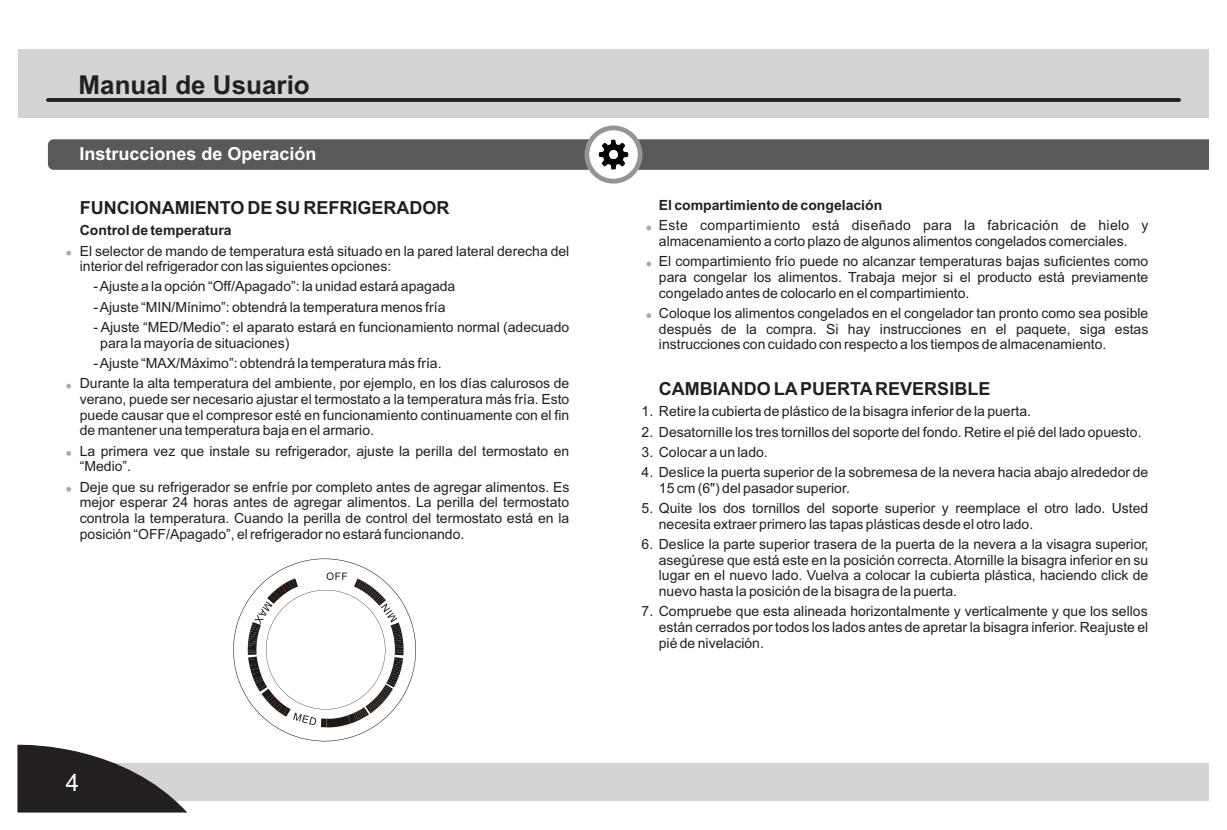
<style>
.page{position:relative;width:1227px;height:830px;background:#fff}
.page>*{position:absolute;margin:0;border:0;box-sizing:border-box;transform-origin:0 0}
.t1{font:700 26px "Arial";color:#231f20}
.t2{font:24px "Arial";color:#fff}
.t3{font:700 18px "Arial";color:#231f20}
.t4{font:700 18px "Arial";color:#fff}
.t5{font:14px/15.6px "Arial";color:#231f20}
.t6{font:700 14px "Arial";color:#231f20}
</style>
<div class="page">
<div style="left:18px;top:762px;width:1191px;height:38px;background:#d1d3d4"></div>
<div style="left:18px;top:50px;width:1191px;height:68px;background:#d1d3d4"></div>
<svg style="left:48px;top:98px;width:1131px;height:4px;background:#292526"></svg>
<svg style="left:17px;top:744px;width:172px;height:69px"></svg>
<svg style="left:584px;top:125px;width:58px;height:59px"></svg>
<svg style="left:48px;top:139px;width:1161px;height:31px;background:#5e5f60"></svg>
<svg style="left:66px;top:251px;width:5px;height:4px"></svg>
<svg style="left:66px;top:384px;width:5px;height:4px"></svg>
<svg style="left:66px;top:451px;width:5px;height:5px"></svg>
<svg style="left:66px;top:487px;width:5px;height:5px"></svg>
<svg style="left:233px;top:558px;width:183px;height:183px"></svg>
<svg style="left:646px;top:226px;width:5px;height:4px"></svg>
<svg style="left:646px;top:262px;width:5px;height:4px"></svg>
<svg style="left:646px;top:313px;width:5px;height:5px"></svg>
<h1 class="t1" style="left:79px;top:75px;width:233px">Manual de Usuario</h1>
<p class="t4" style="left:79px;top:147px;width:239px">Instrucciones de Operación</p>
<p class="t3" style="left:80px;top:201px;width:371px">FUNCIONAMIENTO DE SU REFRIGERADOR</p>
<p class="t6" style="left:80px;top:225px;width:153px">Control de temperatura</p>
<p class="t5" style="left:80px;top:244px;width:491px">El selector de mando de temperatura está situado en la pared lateral derecha del interior del refrigerador con las siguientes opciones:</p>
<p class="t5" style="left:94px;top:280px;width:363px">- Ajuste a la opción “Off/Apagado”: la unidad estará apagada</p>
<p class="t5" style="left:94px;top:300px;width:353px">- Ajuste “MIN/Mínimo”: obtendrá la temperatura menos fría</p>
<p class="t5" style="left:100px;top:321px;width:470px;text-indent:-7px">- Ajuste “MED/Medio”: el aparato estará en funcionamiento normal (adecuado para la mayoría de situaciones)</p>
<p class="t5" style="left:80px;top:354px;width:491px;line-height:20.4px;text-indent:14px">- Ajuste “MAX/Máximo”: obtendrá la temperatura más fría.<br>Durante la alta temperatura del ambiente, por ejemplo, en los días calurosos de</p>
<p class="t5" style="left:80px;top:393px;width:491px;text-align:justify">verano, puede ser necesario ajustar el termostato a la temperatura más fría. Esto puede causar que el compresor esté en funcionamiento continuamente con el fin de mantener una temperatura baja en el armario.</p>
<p class="t5" style="left:80px;top:444px;width:491px">La primera vez que instale su refrigerador, ajuste la perilla del termostato en “Medio”.</p>
<p class="t5" style="left:80px;top:480px;width:491px;text-align:justify">Deje que su refrigerador se enfríe por completo antes de agregar alimentos. Es mejor esperar 24 horas antes de agregar alimentos. La perilla del termostato controla la temperatura. Cuando la perilla de control del termostato está en la posición “OFF/Apagado”, el refrigerador no estará funcionando.</p>
<h2 class="t2" style="left:66px;top:773px;width:15px">4</h2>
<p class="t6" style="left:659px;top:200px;width:225px">El compartimiento de congelación</p>
<p class="t5" style="left:659px;top:219px;width:491px">Este compartimiento está diseñado para la fabricación de hielo y almacenamiento a corto plazo de algunos alimentos congelados comerciales.</p>
<p class="t5" style="left:659px;top:255px;width:491px;text-align:justify">El compartimiento frío puede no alcanzar temperaturas bajas suficientes como para congelar los alimentos. Trabaja mejor si el producto está previamente congelado antes de colocarlo en el compartimiento.</p>
<p class="t5" style="left:659px;top:307px;width:491px;text-align:justify">Coloque los alimentos congelados en el congelador tan pronto como sea posible después de la compra. Si hay instrucciones en el paquete, siga estas instrucciones con cuidado con respecto a los tiempos de almacenamiento.</p>
<p class="t3" style="left:659px;top:381px;width:333px">CAMBIANDO LAPUERTAREVERSIBLE</p>
<p class="t5" style="left:641px;top:405px;width:391px">1. Retire la cubierta de plástico de la bisagra inferior de la puerta.</p>
<p class="t5" style="left:641px;top:425px;width:501px">2. Desatornille los tres tornillos del soporte del fondo. Retire el pié del lado opuesto.</p>
<p class="t5" style="left:641px;top:445px;width:128px">3. Colocar a un lado.</p>
<p class="t5" style="left:659px;top:466px;width:491px;text-indent:-17px">4. Deslice la puerta superior de la sobremesa de la nevera hacia abajo alrededor de<br>15 cm (6") del pasador superior.</p>
<p class="t5" style="left:659px;top:502px;width:491px;text-indent:-17px">5. Quite los dos tornillos del soporte superior y reemplace el otro lado. Usted necesita extraer primero las tapas plásticas desde el otro lado.</p>
<p class="t5" style="left:659px;top:538px;width:491px;text-align:justify;text-indent:-17px">6. Deslice la parte superior trasera de la puerta de la nevera a la visagra superior, asegúrese que está este en la posición correcta. Atornille la bisagra inferior en su lugar en el nuevo lado. Vuelva a colocar la cubierta plástica, haciendo click de nuevo hasta la posición de la bisagra de la puerta.</p>
<p class="t5" style="left:659px;top:605px;width:491px;text-align:justify;text-indent:-17px">7. Compruebe que esta alineada horizontalmente y verticalmente y que los sellos están cerrados por todos los lados antes de apretar la bisagra inferior. Reajuste el pié de nivelación.</p>
</div>
